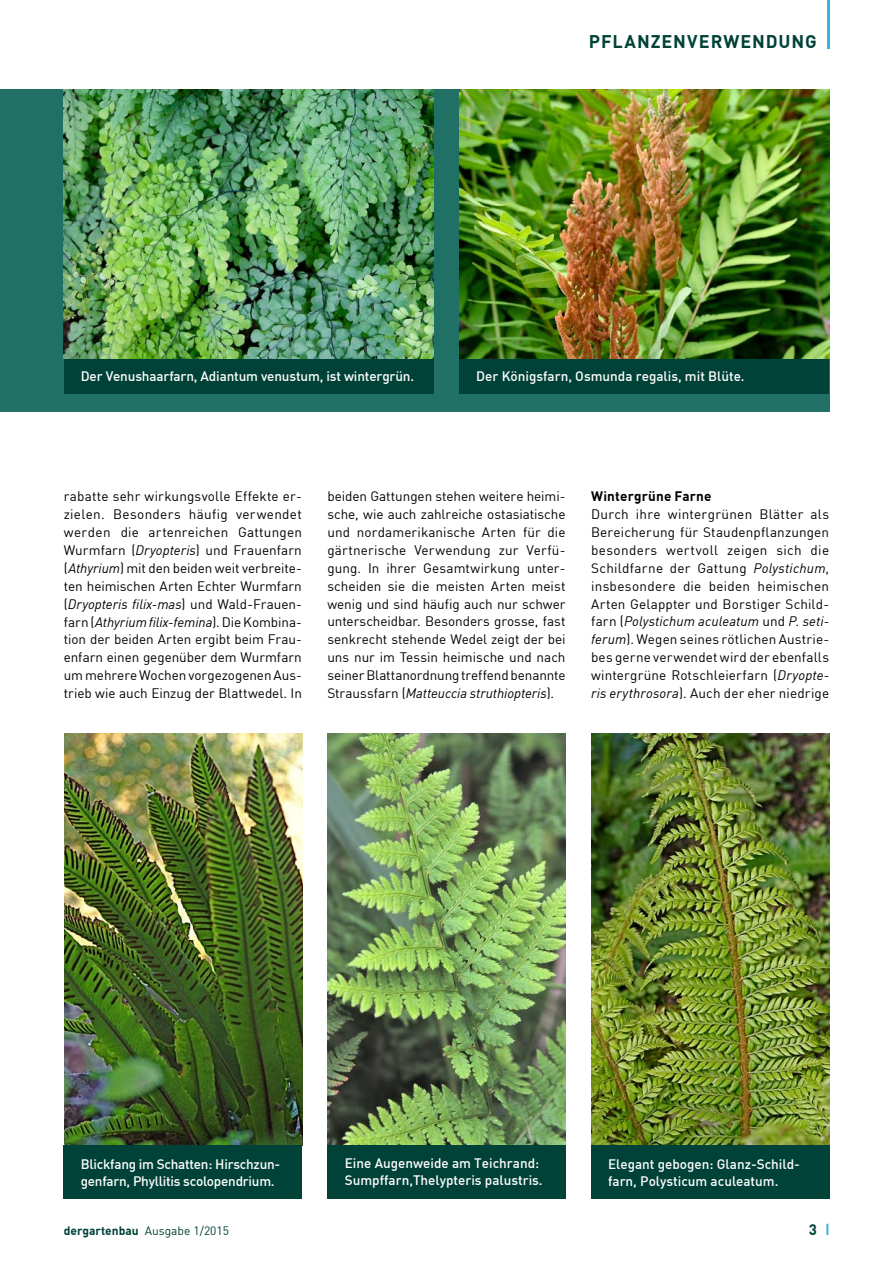
<style>
.page{position:relative;width:893px;height:1263px;background:#fff}
.page>*{position:absolute;margin:0;border:0;box-sizing:border-box;transform-origin:0 0}
.t1{font:700 18px "DIN Offc Pro";letter-spacing:.05em;color:#004237}
.t2{font:700 15px "DIN Offc Pro";color:#004237}
.t3{font:13.5px/17.9px "DIN Offc Pro";color:#000;text-align:justify}
.t4{font:500 13.5px/16.5px "DIN Offc Pro";color:#fff}
.t5{font:500 13.5px/16.5px "DIN Offc Pro";letter-spacing:-.02em;color:#fff}
.t6{font:700 13.5px "DIN Offc Pro";letter-spacing:.015em;color:#000}
.t7{font:12px "DIN Offc Pro";color:#004237}
.s1{font-style:italic}
.s2{font-weight:700}
</style>
<div class="page">
<hr style="left:827px;top:0;width:3px;height:49px;background:#34b4e4">
<svg style="left:826px;top:1224px;width:2px;height:11px"></svg>
<div style="left:0;top:90px;width:829px;height:322px;background:#217066"></div>
<div style="left:64px;top:358px;width:370px;height:36px;background:#004237"></div>
<div style="left:459px;top:358px;width:370px;height:36px;background:#004237"></div>
<img style="left:591px;top:734px;width:238px;height:411px">
<img style="left:327px;top:734px;width:239px;height:411px">
<img style="left:64px;top:734px;width:239px;height:411px">
<div style="left:64px;top:1145px;width:238px;height:54px;background:#004237"></div>
<div style="left:328px;top:1145px;width:238px;height:53px;background:#004237"></div>
<div style="left:591px;top:1145px;width:238px;height:54px;background:#004237"></div>
<img style="left:64px;top:90px;width:370px;height:268px">
<img style="left:459px;top:90px;width:371px;height:268px">
<h1 class="t1" style="left:589px;top:27px;width:230px">PFLANZENVERWENDUNG</h1>
<p class="t4" style="left:81px;top:366px;width:335px">Der Venushaarfarn, Adiantum venustum, ist wintergrün.</p>
<p class="t4" style="left:476px;top:366px;width:270px">Der Königsfarn, Osmunda regalis, mit Blüte.</p>
<p class="t3" style="left:64px;top:486px;width:240px">rabatte sehr wirkungsvolle Effekte er&shy;zielen. Besonders häufig verwendet werden die artenreichen Gattungen Wurmfarn (<span class="s1">Dryopteris</span>) und Frauenfarn (<span class="s1">Athyrium</span>) mit den beiden weit verbreite&shy;ten heimischen Arten Echter Wurmfarn (<span class="s1">Dryopteris filix-mas</span>) und Wald-Frauen&shy;farn (<span class="s1">Athyrium filix-femina</span>). Die Kombina&shy;tion der beiden Arten ergibt beim Frau&shy;enfarn einen gegenüber dem Wurmfarn um mehrere Wochen vorgezogenen Aus&shy;trieb wie auch Einzug der Blattwedel. In</p>
<p class="t3" style="left:327px;top:486px;width:240px">beiden Gattungen stehen weitere heimi&shy;sche, wie auch zahlreiche ostasiatische und nordamerikanische Arten für die gärtnerische Verwendung zur Verfü&shy;gung. In ihrer Gesamtwirkung unter&shy;scheiden sie die meisten Arten meist wenig und sind häufig auch nur schwer unterscheidbar. Besonders grosse, fast senkrecht stehende Wedel zeigt der bei uns nur im Tessin heimische und nach seiner Blattanordnung treffend benannte Straussfarn (<span class="s1">Matteuccia struthiopteris</span>).</p>
<p class="t6" style="left:591px;top:485px;width:122px">Wintergrüne Farne</p>
<p class="t3" style="left:591px;top:504px;width:240px">Durch ihre wintergrünen Blätter als Bereicherung für Staudenpflanzungen besonders wertvoll zeigen sich die Schildfarne der Gattung <span class="s1">Polystichum</span>, insbesondere die beiden heimischen Arten Gelappter und Borstiger Schild&shy;farn (<span class="s1">Polystichum aculeatum</span> und <span class="s1">P. seti&shy;ferum</span>). Wegen seines rötlichen Austrie&shy;bes gerne verwendet wird der ebenfalls wintergrüne Rotschleierfarn (<span class="s1">Dryopte&shy;ris erythrosora</span>). Auch der eher niedrige</p>
<p class="t5" style="left:81px;top:1154px;width:201px">Blickfang im Schatten: Hirschzun&shy;genfarn, Phyllitis scolopendrium.</p>
<p class="t4" style="left:345px;top:1154px;width:199px">Eine Augenweide am Teichrand:<br>Sumpffarn,Thelypteris palustris.</p>
<p class="t4" style="left:608px;top:1154px;width:193px">Elegant gebogen: Glanz-Schild&shy;farn, Polysticum aculeatum.</p>
<p class="t4" style="left:81px;top:1172px;width:93px">L gende Weiss</p>
<p class="t7" style="left:64px;top:1221px;width:167px"><span class="s2">dergartenbau</span> Ausgabe 1/2015</p>
<p class="t2" style="left:809px;top:1217px;width:10px">3</p>
</div>
